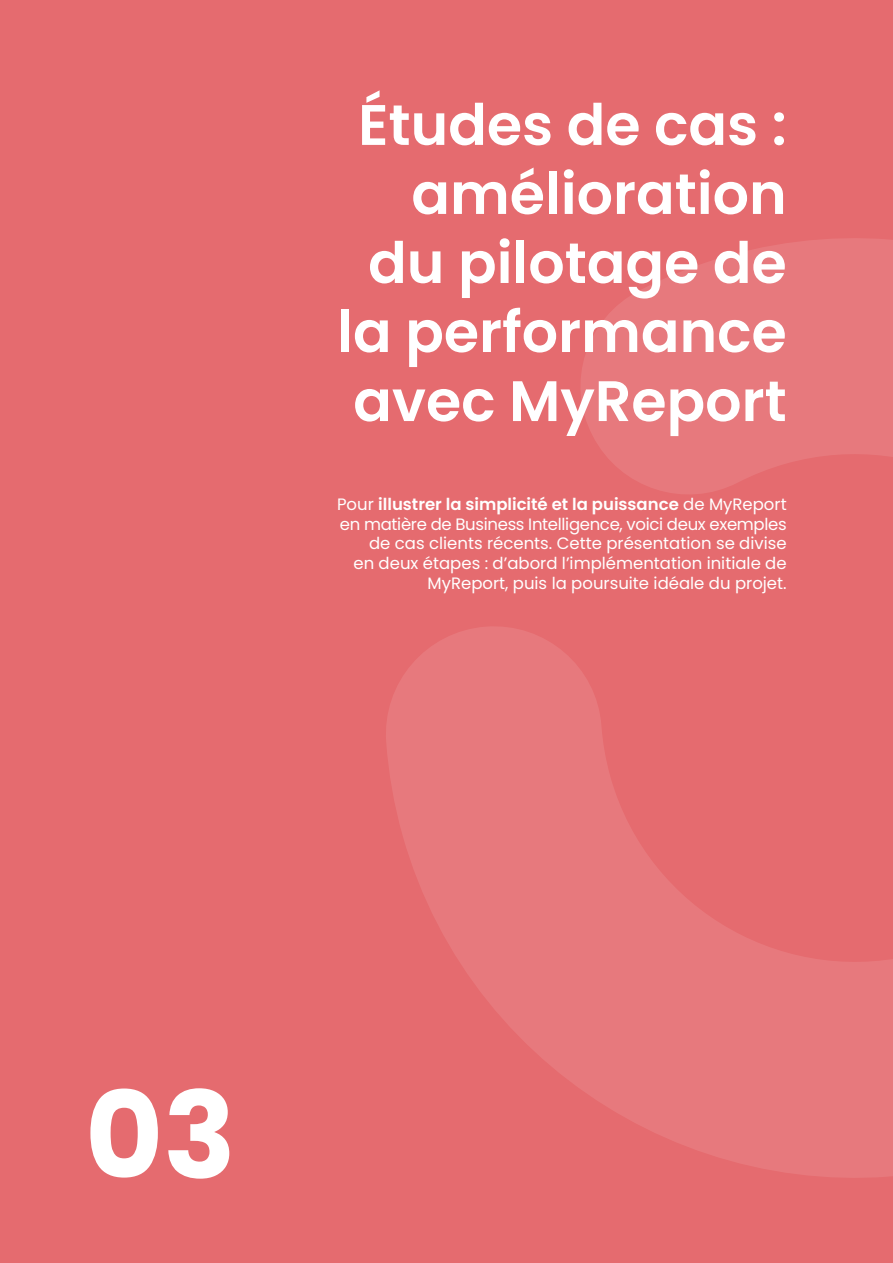
<style>
.page{position:relative;width:893px;height:1263px;background:#e56b6f}
.page>*{position:absolute;margin:0;border:0;box-sizing:border-box;transform-origin:0 0}
.t1{font:700 120px "Poppins";color:#fff}
.t2{font:600 57px/69px "Poppins";color:#fff;text-align:right}
.t3{font:16.5px/19.8px "Poppins";color:#fff;text-align:right}
.s1{font-weight:600}
</style>
<div class="page">
<svg style="left:581px;top:238px;width:312px;height:256px;fill:#e7797d"></svg>
<svg style="left:386px;top:627px;width:507px;height:551px;fill:#e7797d"></svg>
<h2 class="t2" style="left:337px;top:91px;width:451px">Études de cas : amélioration du pilotage de la performance avec MyReport</h2>
<p class="t3" style="left:337px;top:494px;width:451px">Pour <span class="s1">illustrer la simplicité et la puissance</span> de MyReport en matière de Business Intelligence, voici deux exemples de cas clients récents. Cette présentation se divise<br>en deux étapes : d’abord l’implémentation initiale de MyReport, puis la poursuite idéale du projet.</p>
<h1 class="t1" style="left:85px;top:1066px;width:152px">03</h1>
</div>
